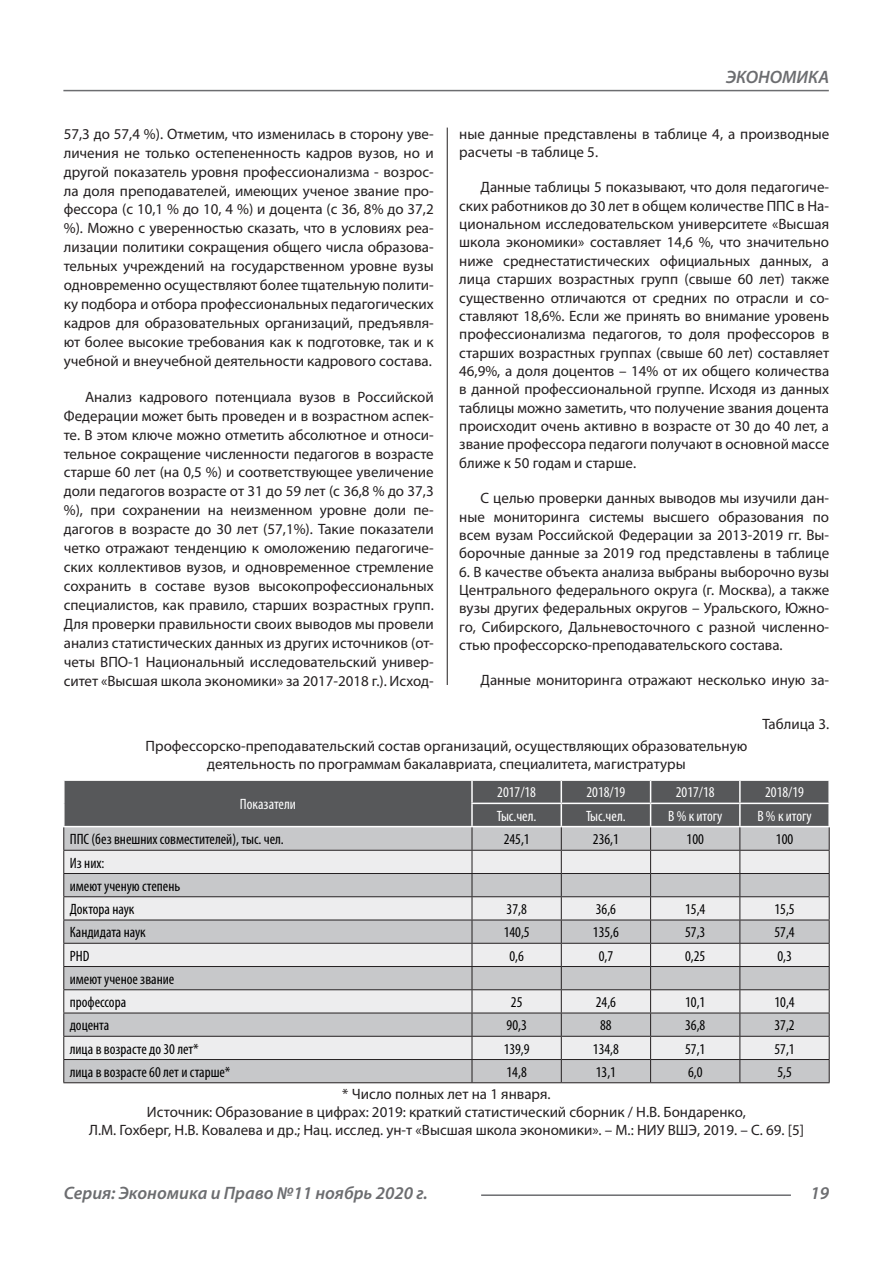
<style>
.page{position:relative;width:893px;height:1263px;background:#fff}
.page>*{position:absolute;margin:0;border:0;box-sizing:border-box;transform-origin:0 0}
.t1{font:italic 600 18px "Myriad Pro";color:#6c6d70}
.Статья_текст{font:15px/18.9px "Myriad Pro";color:#231f20;text-align:justify}
.Таблица_Строка{font:condensed 15px "Myriad Pro";color:#000}
.Таблица_Заголовок_Яч{font:condensed 15px "Myriad Pro";color:#fff}
</style>
<div class="page">
<hr style="left:447px;top:128px;width:1px;height:1007px;background:#231f20">
<hr style="left:63px;top:90px;width:766px;height:1px;background:#6c6d70">
<hr style="left:481px;top:1194px;width:310px;height:2px;background:#6c6d70">
<div style="left:441px;top:685px;width:12px;height:464px;background:#fff"></div>
<svg style="left:63px;top:780px;width:767px;height:302px;background:#bebfc0"></svg>
<hr style="left:63px;top:1082px;width:409px;height:1px;background:#231f20">
<hr style="left:472px;top:1082px;width:89px;height:1px;background:#231f20">
<hr style="left:561px;top:1082px;width:90px;height:1px;background:#231f20">
<hr style="left:651px;top:1082px;width:89px;height:1px;background:#231f20">
<hr style="left:740px;top:1082px;width:90px;height:1px;background:#231f20">
<p class="t1" style="left:726px;top:66px;width:105px">ЭКОНОМИКА</p>
<p class="Статья_текст" style="left:459px;top:124px;width:371px;line-height:18.3px">ные данные представлены в таблице 4, а производные расчеты -в таблице 5.</p>
<p class="Статья_текст" style="left:459px;top:178px;width:371px;line-height:18.3px;text-indent:21px">Данные таблицы 5 показывают, что доля педагогиче&shy;ских работников до 30 лет в общем количестве ППС в На&shy;циональном исследовательском университете «Высшая школа экономики» составляет 14,6 %, что значительно ниже среднестатистических официальных данных, а лица старших возрастных групп (свыше 60 лет) также существенно отличаются от средних по отрасли и со&shy;ставляют 18,6%. Если же принять во внимание уровень профессионализма педагогов, то доля профессоров в старших возрастных группах (свыше 60 лет) составляет 46,9%, а доля доцентов – 14% от их общего количества в данной профессиональной группе. Исходя из данных таблицы можно заметить, что получение звания доцента происходит очень активно в возрасте от 30 до 40 лет, а звание профессора педагоги получают в основной массе ближе к 50 годам и старше.</p>
<p class="Статья_текст" style="left:459px;top:489px;width:371px;line-height:18.3px;text-indent:21px">С целью проверки данных выводов мы изучили дан&shy;ные мониторинга системы высшего образования по всем вузам Российской Федерации за 2013-2019 гг. Вы&shy;борочные данные за 2019 год представлены в таблице</p>
<p class="Статья_текст" style="left:459px;top:562px;width:371px;line-height:18.3px">6. В качестве объекта анализа выбраны выборочно вузы Центрального федерального округа (г. Москва), а также вузы других федеральных округов – Уральского, Южно&shy;го, Сибирского, Дальневосточного с разной численно&shy;стью профессорско-преподавательского состава.</p>
<p class="Статья_текст" style="left:480px;top:671px;width:350px">Данные мониторинга отражают несколько иную за-</p>
<p class="Статья_текст" style="left:762px;top:714px;width:68px">Таблица 3.</p>
<p class="Статья_текст" style="left:146px;top:736px;width:603px;line-height:18px;text-align:center">Профессорско-преподавательский состав организаций, осуществляющих образовательную деятельность по программам бакалавриата, специалитета, магистратуры</p>
<p class="Таблица_Заголовок_Яч" style="left:240px;top:795px;width:57px">Показатели</p>
<p class="Статья_текст" style="left:64px;top:124px;width:371px">57,3 до 57,4 %). Отметим, что изменилась в сторону уве&shy;личения не только остепененность кадров вузов, но и другой показатель уровня профессионализма - возрос&shy;ла доля преподавателей, имеющих ученое звание про&shy;фессора (с 10,1 % до 10, 4 %) и доцента (с 36, 8% до 37,2 %). Можно с уверенностью сказать, что в условиях реа&shy;лизации политики сокращения общего числа образова&shy;тельных учреждений на государственном уровне вузы одновременно осуществляют более тщательную полити&shy;ку подбора и отбора профессиональных педагогических кадров для образовательных организаций, предъявля&shy;ют более высокие требования как к подготовке, так и к учебной и внеучебной деятельности кадрового состава.</p>
<p class="Статья_текст" style="left:64px;top:387px;width:371px;text-indent:21px">Анализ кадрового потенциала вузов в Российской Федерации может быть проведен и в возрастном аспек&shy;те. В этом ключе можно отметить абсолютное и относи&shy;тельное сокращение численности педагогов в возрасте старше 60 лет (на 0,5 %) и соответствующее увеличение доли педагогов возрасте от 31 до 59 лет (с 36,8 % до 37,3 %), при сохранении на неизменном уровне доли пе&shy;дагогов в возрасте до 30 лет (57,1%). Такие показатели четко отражают тенденцию к омоложению педагогиче&shy;ских коллективов вузов, и одновременное стремление сохранить в составе вузов высокопрофессиональных специалистов, как правило, старших возрастных групп.<br>Для проверки правильности своих выводов мы провели анализ статистических данных из других источников (от&shy;четы ВПО-1 Национальный исследовательский универ&shy;ситет «Высшая школа экономики» за 2017-2018 г.). Исход-</p>
<p class="Таблица_Заголовок_Яч" style="left:497px;top:783px;width:40px">2017/18</p>
<p class="Таблица_Заголовок_Яч" style="left:586px;top:783px;width:40px">2018/19</p>
<p class="Таблица_Заголовок_Яч" style="left:676px;top:783px;width:40px">2017/18</p>
<p class="Таблица_Заголовок_Яч" style="left:765px;top:783px;width:40px">2018/19</p>
<p class="Таблица_Заголовок_Яч" style="left:497px;top:806px;width:41px">Тыс.чел.</p>
<p class="Таблица_Заголовок_Яч" style="left:586px;top:806px;width:41px">Тыс.чел.</p>
<p class="Таблица_Заголовок_Яч" style="left:668px;top:806px;width:56px">В % к итогу</p>
<p class="Таблица_Заголовок_Яч" style="left:757px;top:806px;width:56px">В % к итогу</p>
<p class="Таблица_Строка" style="left:70px;top:830px;width:216px">ППС (без внешних совместителей), тыс. чел.</p>
<p class="Таблица_Строка" style="left:504px;top:830px;width:28px">245,1</p>
<p class="Таблица_Строка" style="left:593px;top:830px;width:28px">236,1</p>
<p class="Таблица_Строка" style="left:687px;top:830px;width:19px">100</p>
<p class="Таблица_Строка" style="left:776px;top:830px;width:19px">100</p>
<p class="Таблица_Строка" style="left:70px;top:853px;width:36px">Из них:</p>
<p class="Таблица_Строка" style="left:70px;top:877px;width:112px">имеют ученую степень</p>
<p class="Таблица_Строка" style="left:70px;top:900px;width:66px">Доктора наук</p>
<p class="Таблица_Строка" style="left:507px;top:900px;width:22px">37,8</p>
<p class="Таблица_Строка" style="left:596px;top:900px;width:22px">36,6</p>
<p class="Таблица_Строка" style="left:685px;top:900px;width:22px">15,4</p>
<p class="Таблица_Строка" style="left:774px;top:900px;width:22px">15,5</p>
<p class="Таблица_Строка" style="left:70px;top:923px;width:78px">Кандидата наук</p>
<p class="Таблица_Строка" style="left:504px;top:923px;width:28px">140,5</p>
<p class="Таблица_Строка" style="left:593px;top:923px;width:28px">135,6</p>
<p class="Таблица_Строка" style="left:685px;top:923px;width:22px">57,3</p>
<p class="Таблица_Строка" style="left:774px;top:923px;width:22px">57,4</p>
<p class="Таблица_Строка" style="left:70px;top:946px;width:21px">РНD</p>
<p class="Таблица_Строка" style="left:509px;top:946px;width:16px">0,6</p>
<p class="Таблица_Строка" style="left:599px;top:946px;width:16px">0,7</p>
<p class="Таблица_Строка" style="left:685px;top:946px;width:22px">0,25</p>
<p class="Таблица_Строка" style="left:777px;top:946px;width:16px">0,3</p>
<p class="Таблица_Строка" style="left:70px;top:970px;width:106px">имеют ученое звание</p>
<p class="Таблица_Строка" style="left:70px;top:993px;width:58px">профессора</p>
<p class="Таблица_Строка" style="left:511px;top:993px;width:13px">25</p>
<p class="Таблица_Строка" style="left:596px;top:993px;width:22px">24,6</p>
<p class="Таблица_Строка" style="left:685px;top:993px;width:22px">10,1</p>
<p class="Таблица_Строка" style="left:774px;top:993px;width:22px">10,4</p>
<p class="Таблица_Строка" style="left:70px;top:1016px;width:41px">доцента</p>
<p class="Таблица_Строка" style="left:507px;top:1016px;width:22px">90,3</p>
<p class="Таблица_Строка" style="left:600px;top:1016px;width:13px">88</p>
<p class="Таблица_Строка" style="left:685px;top:1016px;width:22px">36,8</p>
<p class="Таблица_Строка" style="left:774px;top:1016px;width:22px">37,2</p>
<p class="Таблица_Строка" style="left:70px;top:1039px;width:131px">лица в возрасте до 30 лет*</p>
<p class="Таблица_Строка" style="left:504px;top:1039px;width:28px">139,9</p>
<p class="Таблица_Строка" style="left:593px;top:1039px;width:28px">134,8</p>
<p class="Таблица_Строка" style="left:685px;top:1039px;width:22px">57,1</p>
<p class="Таблица_Строка" style="left:774px;top:1039px;width:22px">57,1</p>
<p class="Таблица_Строка" style="left:70px;top:1063px;width:162px">лица в возрасте 60 лет и старше*</p>
<p class="Таблица_Строка" style="left:507px;top:1063px;width:22px">14,8</p>
<p class="Таблица_Строка" style="left:596px;top:1063px;width:22px">13,1</p>
<p class="Таблица_Строка" style="left:688px;top:1063px;width:16px">6,0</p>
<p class="Таблица_Строка" style="left:777px;top:1063px;width:16px">5,5</p>
<p class="Статья_текст" style="left:342px;top:1085px;width:210px">* Число полных лет на 1 января.</p>
<p class="Статья_текст" style="left:89px;top:1103px;width:716px;line-height:18px;text-align:center">Источник: Образование в цифрах: 2019: краткий статистический сборник / Н.В. Бондаренко,<br>Л.М. Гохберг, Н.В. Ковалева и др.; Нац. исслед. ун-т «Высшая школа экономики». – М.: НИУ ВШЭ, 2019. – С. 69. [5]</p>
<p class="t1" style="left:64px;top:1182px;width:365px">Серия: Экономика и Право №11 ноябрь 2020 г.</p>
<p class="t1" style="left:810px;top:1182px;width:20px">19</p>
</div>
